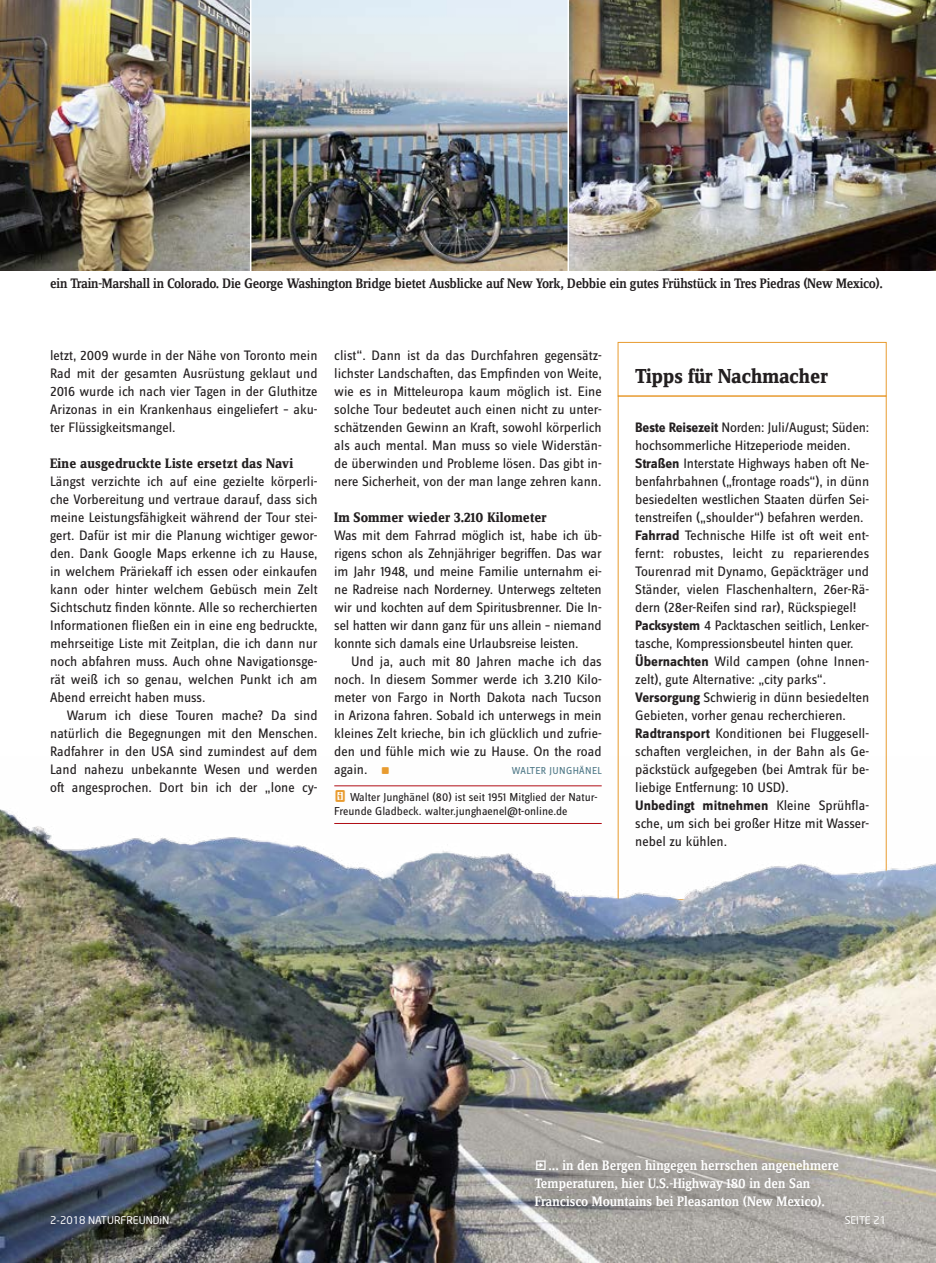
<style>
.page{position:relative;width:936px;height:1263px;background:#fff}
.page>*{position:absolute;margin:0;border:0;box-sizing:border-box;transform-origin:0 0}
.t1{font:21px "Zine Serif Dis OT Bld";letter-spacing:-.01em;color:#231f20}
.t2{font:14.25px/18px "Zine Sans Dis OT";color:#231f20;text-align:justify}
.t3{font:500 14.25px "Zine Serif Dis OT";letter-spacing:-.015em;color:#231f20}
.t4{font:500 14.25px/18px "Zine Serif Dis OT";color:#fff}
.t5{font:14.25px "Zine Serif Dis OT Bld";letter-spacing:.01em;color:#231f20}
.t6{font:12px/13.5px "Zine Sans Dis OT";color:#231f20}
.t7{font:10.5px "Neo Sans";color:#fff}
.t8{font:10.5px "Zine Sans Dis OT";letter-spacing:.035em;color:#4e7887}
.s1{font-family:"NF Dfont Logo Und Specials";color:#e89b2f}
.s2{font-family:"NF Dfont Logo Und Specials";font-size:15px;color:#e89b2f}
.s3{font-weight:700}
</style>
<div class="page">
<svg style="left:617px;top:397px;width:269px;height:359px"></svg>
<svg style="left:617px;top:342px;width:269px;height:55px"></svg>
<img style="left:0;top:756px;width:935px;height:507px">
<img style="left:251px;top:0;width:316px;height:270px">
<img style="left:0;top:0;width:250px;height:270px">
<img style="left:569px;top:0;width:366px;height:270px">
<hr style="left:334px;top:785px;width:267px;height:1px;background:#b00d15">
<hr style="left:334px;top:823px;width:267px;height:1px;background:#b00d15">
<div style="left:520px;top:1145px;width:333px;height:77px;background:#231f20;opacity:.55"></div>
<p class="t3" style="left:50px;top:276px;width:834px">ein Train-Marshall in Colorado. Die George Washington Bridge bietet Ausblicke auf New York, Debbie ein gutes Frühstück in Tres Piedras (New Mexico).</p>
<p class="t2" style="left:50px;top:347px;width:269px">letzt, 2009 wurde in der Nähe von Toronto mein Rad mit der gesamten Ausrüstung geklaut und 2016 wurde ich nach vier Tagen in der Gluthitze Arizonas in ein Krankenhaus eingeliefert – aku&shy;ter Flüssigkeitsmangel.</p>
<p class="t5" style="left:50px;top:456px;width:245px">Eine ausgedruckte Liste ersetzt das Navi</p>
<p class="t2" style="left:50px;top:473px;width:269px">Längst verzichte ich auf eine gezielte körperli&shy;che Vorbereitung und vertraue darauf, dass sich meine Leistungsfähigkeit während der Tour stei&shy;gert. Dafür ist mir die Planung wichtiger gewor&shy;den. Dank Google Maps erkenne ich zu Hause, in welchem Präriekaff ich essen oder einkaufen kann oder hinter welchem Gebüsch mein Zelt Sichtschutz finden könnte. Alle so recherchierten Informationen fließen ein in eine eng bedruckte, mehrseitige Liste mit Zeitplan, die ich dann nur noch abfahren muss. Auch ohne Navigationsge&shy;rät weiß ich so genau, welchen Punkt ich am Abend erreicht haben muss.</p>
<p class="t2" style="left:50px;top:707px;width:269px;text-indent:17px">Warum ich diese Touren mache? Da sind natürlich die Begegnungen mit den Menschen.<br>Radfahrer in den USA sind zumindest auf dem Land nahezu unbekannte Wesen und werden oft angesprochen. Dort bin ich der „lone cy-</p>
<p class="t2" style="left:334px;top:347px;width:269px">clist“. Dann ist da das Durchfahren gegensätz&shy;lichster Landschaften, das Empfinden von Weite, wie es in Mitteleuropa kaum möglich ist. Eine solche Tour bedeutet auch einen nicht zu unter&shy;schätzenden Gewinn an Kraft, sowohl körperlich als auch mental. Man muss so viele Widerstän&shy;de überwinden und Probleme lösen. Das gibt in&shy;nere Sicherheit, von der man lange zehren kann.</p>
<p class="t5" style="left:334px;top:510px;width:214px">Im Sommer wieder 3.210 Kilometer</p>
<p class="t2" style="left:334px;top:527px;width:269px">Was mit dem Fahrrad möglich ist, habe ich üb&shy;rigens schon als Zehnjähriger begriffen. Das war im Jahr 1948, und meine Familie unternahm ei&shy;ne Radreise nach Norderney. Unterwegs zelteten wir und kochten auf dem Spiritusbrenner. Die In&shy;sel hatten wir dann ganz für uns allein – niemand konnte sich damals eine Urlaubsreise leisten.</p>
<p class="t2" style="left:334px;top:653px;width:269px;text-indent:17px">Und ja, auch mit 80 Jahren mache ich das noch. In diesem Sommer werde ich 3.210 Kilo&shy;meter von Fargo in North Dakota nach Tucson in Arizona fahren. Sobald ich unterwegs in mein kleines Zelt krieche, bin ich glücklich und zufrie&shy;den und fühle mich wie zu Hause. On the road again.<span class="s1">c</span></p>
<p class="t8" style="left:511px;top:766px;width:92px">WALTER JUNGHÄNEL</p>
<p class="t6" style="left:334px;top:791px;width:265px"><span class="s2">T</span> Walter Junghänel (80) ist seit 1951 Mitglied der Natur-<br>Freunde Gladbeck. walter.junghaenel@t-online.de</p>
<h1 class="t1" style="left:635px;top:365px;width:194px">Tipps für Nachmacher</h1>
<p class="t2" style="left:635px;top:419px;width:235px;text-align:left"><span class="s3">Beste Reisezeit</span> Norden: Juli/August; Süden: hochsommerliche Hitzeperiode meiden.<br><span class="s3">Straßen</span> Interstate Highways haben oft Ne&shy;benfahrbahnen („frontage roads“), in dünn besiedelten westlichen Staaten dürfen Sei&shy;tenstreifen („shoulder“) befahren werden.<br><span class="s3">Fahrrad</span> Technische Hilfe ist oft weit ent&shy;fernt: robustes, leicht zu reparierendes Tourenrad mit Dynamo, Gepäckträger und Ständer, vielen Flaschenhaltern, 26er-Rä&shy;dern (28er-Reifen sind rar), Rückspiegel!<br><span class="s3">Packsystem</span> 4 Packtaschen seitlich, Lenker&shy;tasche, Kompressionsbeutel hinten quer.<br><span class="s3">Übernachten</span> Wild campen (ohne Innen&shy;zelt), gute Alternative: „city parks“.<br><span class="s3">Versorgung</span> Schwierig in dünn besiedelten Gebieten, vorher genau recherchieren.<br><span class="s3">Radtransport</span> Konditionen bei Fluggesell&shy;schaften vergleichen, in der Bahn als Ge&shy;päckstück aufgegeben (bei Amtrak für be&shy;liebige Entfernung: 10 USD).<br><span class="s3">Unbedingt mitnehmen</span> Kleine Sprühfla&shy;sche, um sich bei großer Hitze mit Wasser&shy;nebel zu kühlen.</p>
<p class="t4" style="left:535px;top:1157px;width:306px">Ň... in den Bergen hingegen herrschen angenehmere<br>Temperaturen, hier U.S.-Highway 180 in den San<br>Francisco Mountains bei Pleasanton (New Mexico).</p>
<p class="t7" style="left:50px;top:1214px;width:121px">2-2018 NATURFREUNDiN</p>
<p class="t7" style="left:844px;top:1214px;width:43px">SEITE 21</p>
</div>
